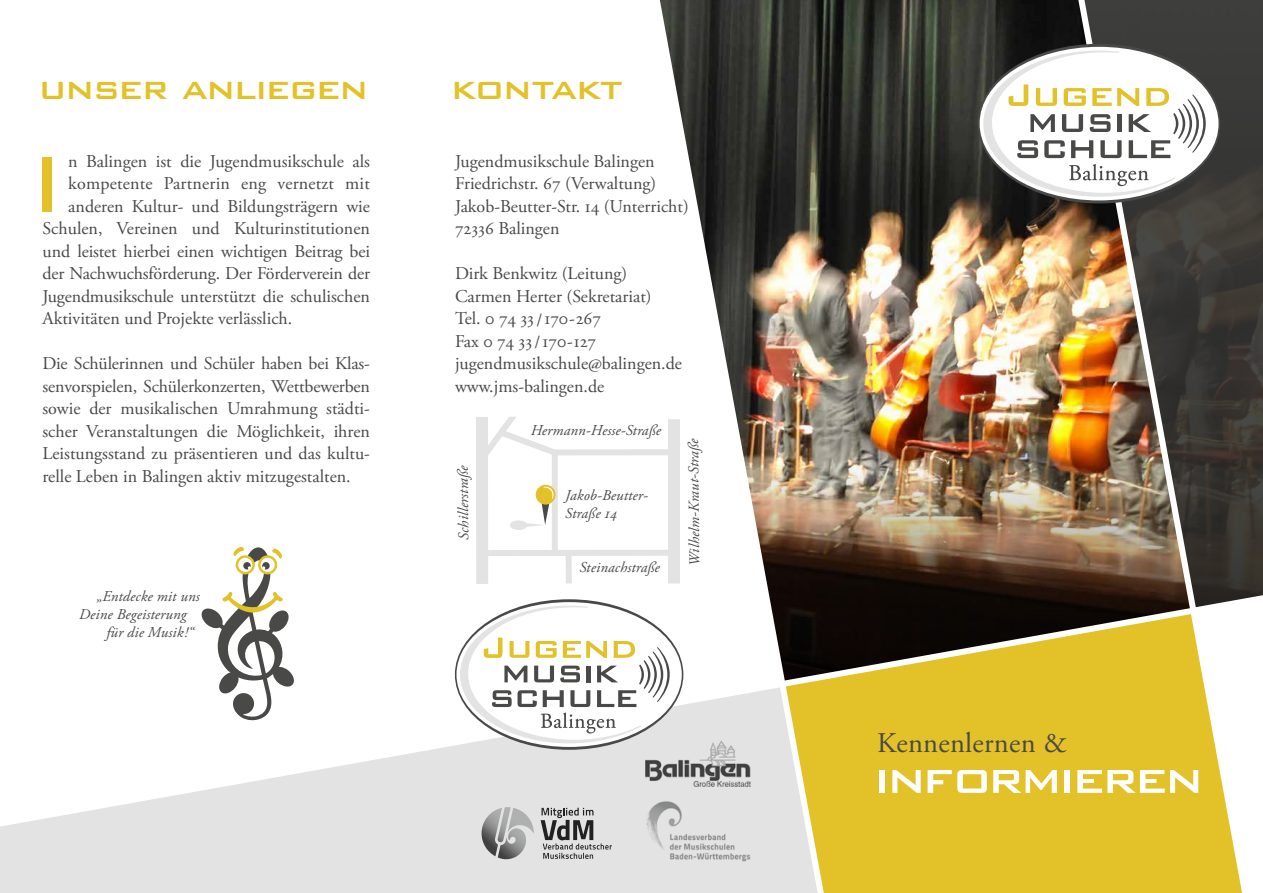
<style>
.page{position:relative;width:1263px;height:893px;background:#fff}
.page>*{position:absolute;margin:0;border:0;box-sizing:border-box;transform-origin:0 0}
.t1{font:300 105.15px "Bank Gothic BT";color:#e2c228}
.t2{font:500 54px "Bank Gothic BT";letter-spacing:-.05em;color:#fff}
.t3{font:500 40.5px "Bank Gothic BT";letter-spacing:-.03em;color:#e2c228}
.t4{font:28.5px "Adobe Garamond Pro";letter-spacing:.01em;color:#494948}
.t5{font:18px/22.5px "Adobe Garamond Pro";color:#494948}
.t6{font:italic 15px/18px "Adobe Garamond Pro";letter-spacing:.01em;color:#494948}
</style>
<div class="page">
<img style="left:830px;top:0;width:242px;height:340px">
<img style="left:830px;top:340px;width:242px;height:249px">
<svg style="left:1254px;top:0;width:9px;height:589px;background:#3c3935"></svg>
<div style="left:830px;top:833px;width:242px;height:60px;background:#e2c228"></div>
<div style="left:0;top:833px;width:647px;height:60px;background:#e3e3e3"></div>
<svg style="left:0;top:589px;width:1263px;height:244px"></svg>
<div style="left:484px;top:550px;width:190px;height:6px;background:#e3e3e3"></div>
<svg style="left:488px;top:417px;width:159px;height:39px"></svg>
<img style="left:647px;top:0;width:183px;height:893px">
<div style="left:456px;top:602px;width:226px;height:145px;background:#fff;border-radius:50%"></div>
<svg style="left:460px;top:606px;width:210px;height:137px"></svg>
<img style="left:1072px;top:0;width:182px;height:893px">
<div style="left:979px;top:47px;width:239px;height:153px;background:#fff;border-radius:50%"></div>
<svg style="left:983px;top:51px;width:223px;height:146px"></svg>
<img style="left:482px;top:807px;width:52px;height:52px">
<svg style="left:537px;top:795px;width:90px;height:81px;background:#c8c8c8"></svg>
<img style="left:644px;top:799px;width:110px;height:63px">
<div style="left:668px;top:419px;width:12px;height:164px;background:#e3e3e3"></div>
<div style="left:476px;top:417px;width:12px;height:167px;background:#e3e3e3"></div>
<div style="left:552px;top:451px;width:6px;height:103px;background:#e3e3e3"></div>
<div style="left:566px;top:552px;width:6px;height:31px;background:#e3e3e3"></div>
<div style="left:510px;top:520px;width:17px;height:10px;background:#e3e3e3;border-radius:50%"></div>
<svg style="left:536px;top:485px;width:20px;height:20px"></svg>
<svg style="left:511px;top:486px;width:44px;height:44px"></svg>
<svg style="left:200px;top:546px;width:95px;height:175px"></svg>
<img style="left:645px;top:741px;width:105px;height:45px">
<h3 class="t3" style="left:39px;top:67px;width:331px">unser anliegen</h3>
<h3 class="t3" style="left:451px;top:67px;width:174px">kontakt</h3>
<h1 class="t1" style="left:28px;top:128px;width:39px">I</h1>
<p class="t5" style="left:68px;top:150px;width:303px">n Balingen ist die Jugendmusikschule als</p>
<p class="t5" style="left:68px;top:173px;width:303px">kompetente Partnerin eng vernetzt mit</p>
<p class="t5" style="left:68px;top:195px;width:303px">anderen Kultur- und Bildungsträgern wie</p>
<p class="t5" style="left:43px;top:218px;width:329px">Schulen, Vereinen und Kulturinstitutionen</p>
<p class="t5" style="left:43px;top:240px;width:329px">und leistet hierbei einen wichtigen Beitrag bei</p>
<p class="t5" style="left:43px;top:263px;width:329px">der Nachwuchsförderung. Der Förderverein der</p>
<p class="t5" style="left:43px;top:285px;width:329px">Jugendmusikschule unterstützt die schulischen</p>
<p class="t5" style="left:43px;top:308px;width:251px">Aktivitäten und Projekte verlässlich.</p>
<p class="t5" style="left:43px;top:353px;width:329px;text-align:justify">Die Schülerinnen und Schüler haben bei Klas&shy;senvorspielen, Schülerkonzerten, Wettbewerben sowie der musikalischen Umrahmung städti&shy;scher Veranstaltungen die Möglichkeit, ihren Leistungsstand zu präsentieren und das kultu&shy;relle Leben in Balingen aktiv mitzugestalten.</p>
<p class="t6" style="left:97px;top:588px;width:105px">„Entdecke mit uns</p>
<p class="t6" style="left:79px;top:606px;width:109px">Deine Begeisterung</p>
<p class="t6" style="left:106px;top:624px;width:89px">für die Musik!“</p>
<p class="t5" style="left:455px;top:150px;width:235px">Jugendmusikschule Balingen<br>Friedrichstr. 67 (Verwaltung)<br>Jakob-Beutter-Str. 14 (Unterricht)<br>72336 Balingen</p>
<p class="t5" style="left:455px;top:263px;width:229px">Dirk Benkwitz (Leitung)<br>Carmen Herter (Sekretariat)<br>Tel. 0 74 33/170-267<br>Fax 0 74 33/170-127 jugendmusikschule@balingen.de www.jms-balingen.de</p>
<p class="t6" style="left:455px;top:540px;width:76px;rotate:-91deg">Schillerstraße</p>
<p class="t6" style="left:531px;top:422px;width:132px">Hermann-Hesse-Straße</p>
<p class="t6" style="left:565px;top:487px;width:84px">Jakob-Beutter-<br>Straße 14</p>
<p class="t6" style="left:579px;top:559px;width:82px">Steinachstraße</p>
<p class="t6" style="left:687px;top:566px;width:129px;rotate:-91deg">Wilhelm-Kraut-Straße</p>
<h3 class="t4" style="left:877px;top:725px;width:191px">Kennenlernen &amp;</h3>
<h2 class="t2" style="left:874px;top:750px;width:331px">informieren</h2>
</div>
